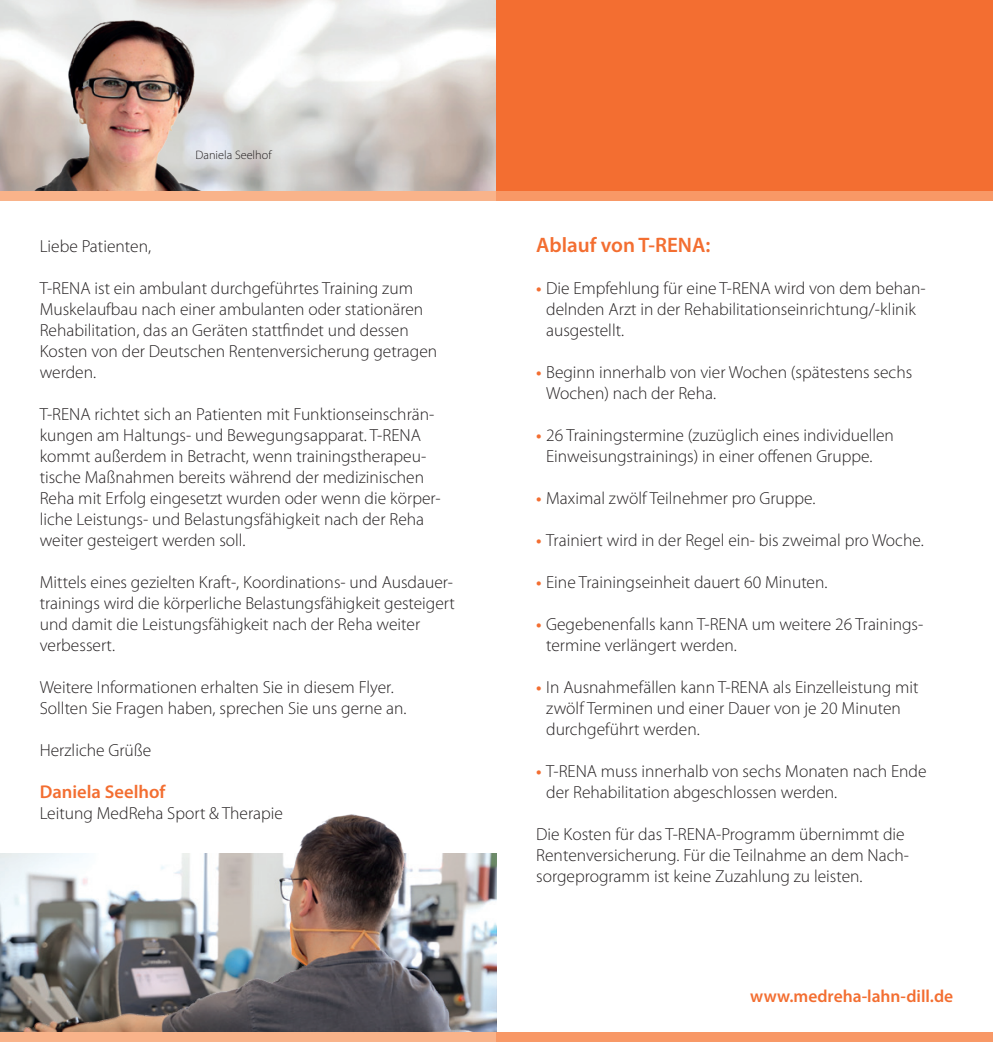
<style>
.page{position:relative;width:993px;height:1042px;background:#fff}
.page>*{position:absolute;margin:0;border:0;box-sizing:border-box;transform-origin:0 0}
.Headline{font:600 21px "Myriad Pro";color:#f36e31}
.Fließtext{font:600 18.55px "Myriad Pro";color:#f36e31}
.Fließtext-2{font:300 17.5px/21px "Myriad Pro";color:#231f20}
.t1{font:600 17.5px "Myriad Pro";color:#f36e31}
.t2{font:300 12.25px "Myriad Pro";color:#231f20}
.s1{font-weight:600;color:#f36e31}
</style>
<div class="page">
<img style="left:0;top:814px;width:496px;height:218px">
<div style="left:496px;top:0;width:496px;height:191px;background:#f36e31"></div>
<div style="left:0;top:1032px;width:496px;height:10px;background:#f9b38a"></div>
<div style="left:496px;top:1032px;width:496px;height:10px;background:#f89866"></div>
<img style="left:0;top:7px;width:220px;height:184px">
<div style="left:0;top:191px;width:496px;height:10px;background:#f9b38a"></div>
<div style="left:496px;top:191px;width:496px;height:10px;background:#f89866"></div>
<p class="t2" style="left:195px;top:148px;width:77px">Daniela Seelhof</p>
<p class="Fließtext-2" style="left:40px;top:236px;width:113px">Liebe Patienten,</p>
<p class="Fließtext-2" style="left:40px;top:278px;width:399px">T-RENA ist ein ambulant durchgeführtes Training zum Muskelaufbau nach einer ambulanten oder stationären Rehabilitation, das an Geräten stattfindet und dessen Kosten von der Deutschen Rentenversicherung getragen werden.</p>
<p class="Fließtext-2" style="left:40px;top:404px;width:402px">T-RENA richtet sich an Patienten mit Funktionseinschrän&shy;kungen am Haltungs- und Bewegungsapparat. T-RENA kommt außerdem in Betracht, wenn trainingstherapeu&shy;tische Maßnahmen bereits während der medizinischen Reha mit Erfolg eingesetzt wurden oder wenn die körper&shy;liche Leistungs- und Belastungsfähigkeit nach der Reha weiter gesteigert werden soll.</p>
<p class="Fließtext-2" style="left:40px;top:572px;width:416px">Mittels eines gezielten Kraft-, Koordinations- und Ausdauer&shy;trainings wird die körperliche Belastungsfähigkeit gesteigert und damit die Leistungsfähigkeit nach der Reha weiter verbessert.</p>
<p class="Fließtext-2" style="left:40px;top:677px;width:368px">Weitere Informationen erhalten Sie in diesem Flyer.<br>Sollten Sie Fragen haben, sprechen Sie uns gerne an.</p>
<p class="Fließtext-2" style="left:40px;top:740px;width:113px">Herzliche Grüße</p>
<p class="Fließtext" style="left:40px;top:780px;width:127px">Daniela Seelhof</p>
<p class="Fließtext-2" style="left:40px;top:803px;width:245px">Leitung MedReha Sport &amp; Therapie</p>
<p class="Headline" style="left:536px;top:232px;width:176px">Ablauf von T-RENA:</p>
<p class="Fließtext-2" style="left:546px;top:278px;width:381px;text-indent:-10px"><span class="s1">•</span> Die Empfehlung für eine T-RENA wird von dem behan&shy;delnden Arzt in der Rehabilitationseinrichtung/-klinik ausgestellt.</p>
<p class="Fließtext-2" style="left:546px;top:362px;width:367px;text-indent:-10px"><span class="s1">•</span> Beginn innerhalb von vier Wochen (spätestens sechs<br>Wochen) nach der Reha.</p>
<p class="Fließtext-2" style="left:546px;top:425px;width:349px;text-indent:-10px"><span class="s1">•</span> 26 Trainingstermine (zuzüglich eines individuellen<br>Einweisungstrainings) in einer offenen Gruppe.</p>
<p class="Fließtext-2" style="left:536px;top:488px;width:281px"><span class="s1">•</span> Maximal zwölf Teilnehmer pro Gruppe.</p>
<p class="Fließtext-2" style="left:536px;top:530px;width:389px"><span class="s1">•</span> Trainiert wird in der Regel ein- bis zweimal pro Woche.</p>
<p class="Fließtext-2" style="left:536px;top:572px;width:293px"><span class="s1">•</span> Eine Trainingseinheit dauert 60 Minuten.</p>
<p class="Fließtext-2" style="left:546px;top:614px;width:377px;text-indent:-10px"><span class="s1">•</span> Gegebenenfalls kann T-RENA um weitere 26 Trainings&shy;termine verlängert werden.</p>
<p class="Fließtext-2" style="left:546px;top:677px;width:374px;text-indent:-10px"><span class="s1">•</span> In Ausnahmefällen kann T-RENA als Einzelleistung mit zwölf Terminen und einer Dauer von je 20 Minuten durchgeführt werden.</p>
<p class="Fließtext-2" style="left:546px;top:761px;width:382px;text-indent:-10px"><span class="s1">•</span> T-RENA muss innerhalb von sechs Monaten nach Ende der Rehabilitation abgeschlossen werden.</p>
<p class="Fließtext-2" style="left:536px;top:824px;width:373px">Die Kosten für das T-RENA-Programm übernimmt die<br>Rentenversicherung. Für die Teilnahme an dem Nach&shy;sorgeprogramm ist keine Zuzahlung zu leisten.</p>
<p class="t1" style="left:750px;top:985px;width:204px">www.medreha-lahn-dill.de</p>
</div>
